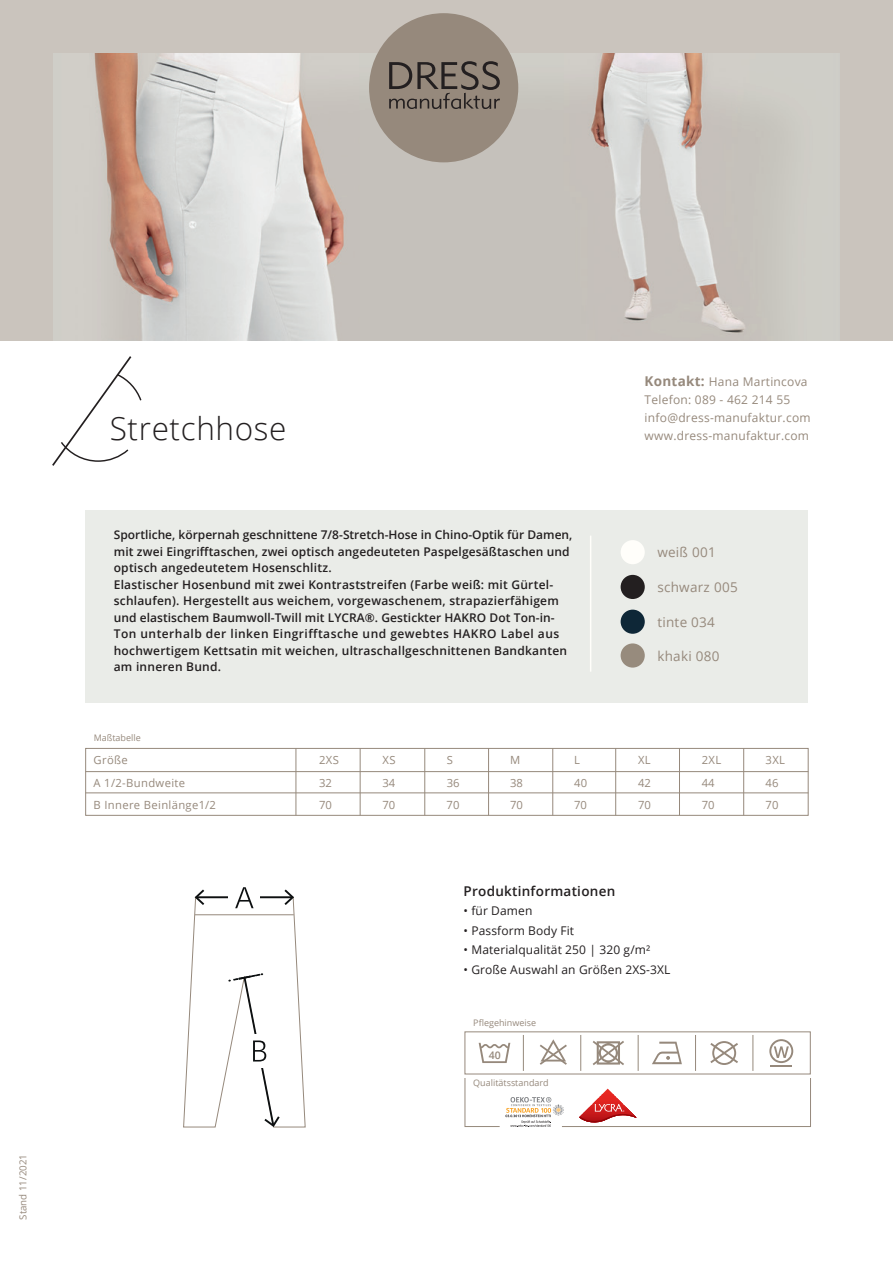
<style>
.page{position:relative;width:893px;height:1263px;background:#fff}
.page>*{position:absolute;margin:0;border:0;box-sizing:border-box;transform-origin:0 0}
.t1{font:300 31.5px "Open Sans";letter-spacing:.02em;color:#231f20}
.t2{font:13.5px "Open Sans";letter-spacing:.02em;color:#96897c}
.t3{font:600 13.5px "Open Sans";letter-spacing:.02em;color:#231f20}
.t4{font:600 12px/16.5px "Open Sans";letter-spacing:.02em;color:#231f20}
.t5{font:12px/18px "Open Sans";letter-spacing:.02em;color:#96897c}
.t6{font:12px "Open Sans";letter-spacing:.01em;color:#231f20}
.t7{font:11.25px/22.5px "Open Sans";letter-spacing:.03em;color:#96897c}
.t8{font:600 10.5px "Open Sans";color:#96897c}
.t9{font:9.75px "Open Sans";color:#96897c}
.t10{font:9px "Open Sans";color:#96897c}
.s1{font-weight:700;font-size:13.5px}
</style>
<div class="page">
<div style="left:0;top:0;width:893px;height:340px;background:#cac4bd"></div>
<svg style="left:52px;top:356px;width:90px;height:110px"></svg>
<img style="left:54px;top:53px;width:785px;height:287px">
<div style="left:369px;top:13px;width:149px;height:149px;background:#96897c;border-radius:50%"></div>
<svg style="left:389px;top:61px;width:111px;height:48px"></svg>
<div style="left:85px;top:510px;width:722px;height:192px;background:#eaece8"></div>
<div style="left:621px;top:540px;width:24px;height:24px;background:#fffefa;border-radius:50%"></div>
<div style="left:621px;top:575px;width:24px;height:24px;background:#231f20;border-radius:50%"></div>
<div style="left:621px;top:610px;width:24px;height:24px;background:#0e2737;border-radius:50%"></div>
<div style="left:621px;top:643px;width:24px;height:25px;background:#978b7d;border-radius:50%"></div>
<hr style="left:590px;top:536px;width:1px;height:136px;background:#fffefa">
<div style="left:85px;top:748px;width:723px;height:67px;border:1px solid #96897c"></div>
<hr style="left:85px;top:771px;width:723px;height:1px;background:#96897c">
<hr style="left:85px;top:793px;width:723px;height:1px;background:#96897c">
<hr style="left:743px;top:748px;width:1px;height:67px;background:#96897c">
<hr style="left:552px;top:748px;width:1px;height:67px;background:#96897c">
<hr style="left:360px;top:748px;width:1px;height:67px;background:#96897c">
<hr style="left:679px;top:748px;width:1px;height:67px;background:#96897c">
<hr style="left:488px;top:748px;width:1px;height:67px;background:#96897c">
<hr style="left:296px;top:748px;width:1px;height:67px;background:#96897c">
<hr style="left:615px;top:748px;width:1px;height:67px;background:#96897c">
<hr style="left:424px;top:748px;width:1px;height:67px;background:#96897c">
<svg style="left:479px;top:1043px;width:31px;height:20px"></svg>
<svg style="left:652px;top:1042px;width:30px;height:22px"></svg>
<hr style="left:523px;top:1035px;width:1px;height:36px;background:#96897c">
<hr style="left:580px;top:1035px;width:1px;height:36px;background:#96897c">
<hr style="left:638px;top:1035px;width:1px;height:36px;background:#96897c">
<hr style="left:695px;top:1035px;width:1px;height:36px;background:#96897c">
<svg style="left:540px;top:1039px;width:27px;height:26px"></svg>
<svg style="left:593px;top:1041px;width:31px;height:24px"></svg>
<svg style="left:465px;top:1078px;width:346px;height:49px"></svg>
<svg style="left:710px;top:1041px;width:28px;height:24px"></svg>
<svg style="left:769px;top:1039px;width:24px;height:24px"></svg>
<hr style="left:771px;top:1065px;width:21px;height:2px;background:#96897c">
<hr style="left:753px;top:1035px;width:1px;height:36px;background:#96897c">
<svg style="left:183px;top:887px;width:123px;height:241px"></svg>
<hr style="left:195px;top:914px;width:99px;height:1px;background:#96897c">
<p class="t9" style="left:16px;top:1220px;width:67px;rotate:-90deg">Stand 11/2021</p>
<h1 class="t1" style="left:110px;top:407px;width:178px">Stretchhose</h1>
<p class="t4" style="left:114px;top:526px;width:460px">Sportliche, körpernah geschnittene 7/8-Stretch-Hose in Chino-Optik für Damen, mit zwei Eingrifftaschen, zwei optisch angedeuteten Paspelgesäßtaschen und optisch angedeutetem Hosenschlitz.<br>Elastischer Hosenbund mit zwei Kontraststreifen (Farbe weiß: mit Gürtel&shy;schlaufen). Hergestellt aus weichem, vorgewaschenem, strapazierfähigem und elastischem Baumwoll-Twill mit LYCRA®. Gestickter HAKRO Dot Ton-in-Ton unterhalb der linken Eingrifftasche und gewebtes HAKRO Label aus hochwertigem Kettsatin mit weichen, ultraschallgeschnittenen Bandkanten am inneren Bund.</p>
<p class="t10" style="left:94px;top:732px;width:49px">Maßtabelle</p>
<p class="t5" style="left:645px;top:372px;width:167px"><span class="s1">Kontakt:</span> Hana Martincova<br>Telefon: 089 - 462 214 55 info@dress-manufaktur.com</p>
<p class="t5" style="left:645px;top:426px;width:166px">www.dress-manufaktur.com</p>
<p class="t2" style="left:657px;top:543px;width:60px">weiß 001</p>
<p class="t2" style="left:657px;top:578px;width:82px">schwarz 005</p>
<p class="t2" style="left:657px;top:613px;width:59px">tinte 034</p>
<p class="t2" style="left:657px;top:646px;width:64px">khaki 080</p>
<p class="t7" style="left:94px;top:748px;width:124px">Größe<br>A 1/2-Bundweite<br>B Innere Beinlänge1/2</p>
<p class="t7" style="left:319px;top:748px;width:21px">2XS</p>
<p class="t7" style="left:383px;top:748px;width:15px">XS</p>
<p class="t7" style="left:447px;top:748px;width:8px">S</p>
<p class="t7" style="left:510px;top:748px;width:12px">M</p>
<p class="t7" style="left:574px;top:748px;width:7px">L</p>
<p class="t7" style="left:638px;top:748px;width:14px">XL</p>
<p class="t7" style="left:702px;top:748px;width:21px">2XL</p>
<p class="t7" style="left:766px;top:748px;width:21px">3XL</p>
<p class="t7" style="left:319px;top:771px;width:14px">32</p>
<p class="t7" style="left:382px;top:771px;width:14px">34</p>
<p class="t7" style="left:447px;top:771px;width:14px">36</p>
<p class="t7" style="left:510px;top:771px;width:14px">38</p>
<p class="t7" style="left:574px;top:771px;width:14px">40</p>
<p class="t7" style="left:638px;top:771px;width:14px">42</p>
<p class="t7" style="left:702px;top:771px;width:14px">44</p>
<p class="t7" style="left:766px;top:771px;width:14px">46</p>
<p class="t7" style="left:319px;top:793px;width:14px">70</p>
<p class="t7" style="left:382px;top:793px;width:14px">70</p>
<p class="t7" style="left:447px;top:793px;width:14px">70</p>
<p class="t7" style="left:510px;top:793px;width:14px">70</p>
<p class="t7" style="left:574px;top:793px;width:14px">70</p>
<p class="t7" style="left:638px;top:793px;width:14px">70</p>
<p class="t7" style="left:702px;top:793px;width:14px">70</p>
<p class="t7" style="left:766px;top:793px;width:14px">70</p>
<p class="t3" style="left:463px;top:882px;width:153px">Produktinformationen</p>
<p class="t6" style="left:463px;top:903px;width:70px">• für Damen</p>
<p class="t6" style="left:463px;top:922px;width:112px">• Passform Body Fit</p>
<p class="t6" style="left:463px;top:942px;width:188px">• Materialqualität 250 | 320 g/m²</p>
<p class="t6" style="left:463px;top:961px;width:208px">• Große Auswahl an Größen 2XS-3XL</p>
<p class="t10" style="left:473px;top:1017px;width:64px">Pflegehinweise</p>
<p class="t8" style="left:489px;top:1047px;width:13px">40</p>
<p class="t10" style="left:473px;top:1077px;width:77px">Qualitätsstandard</p>
</div>
